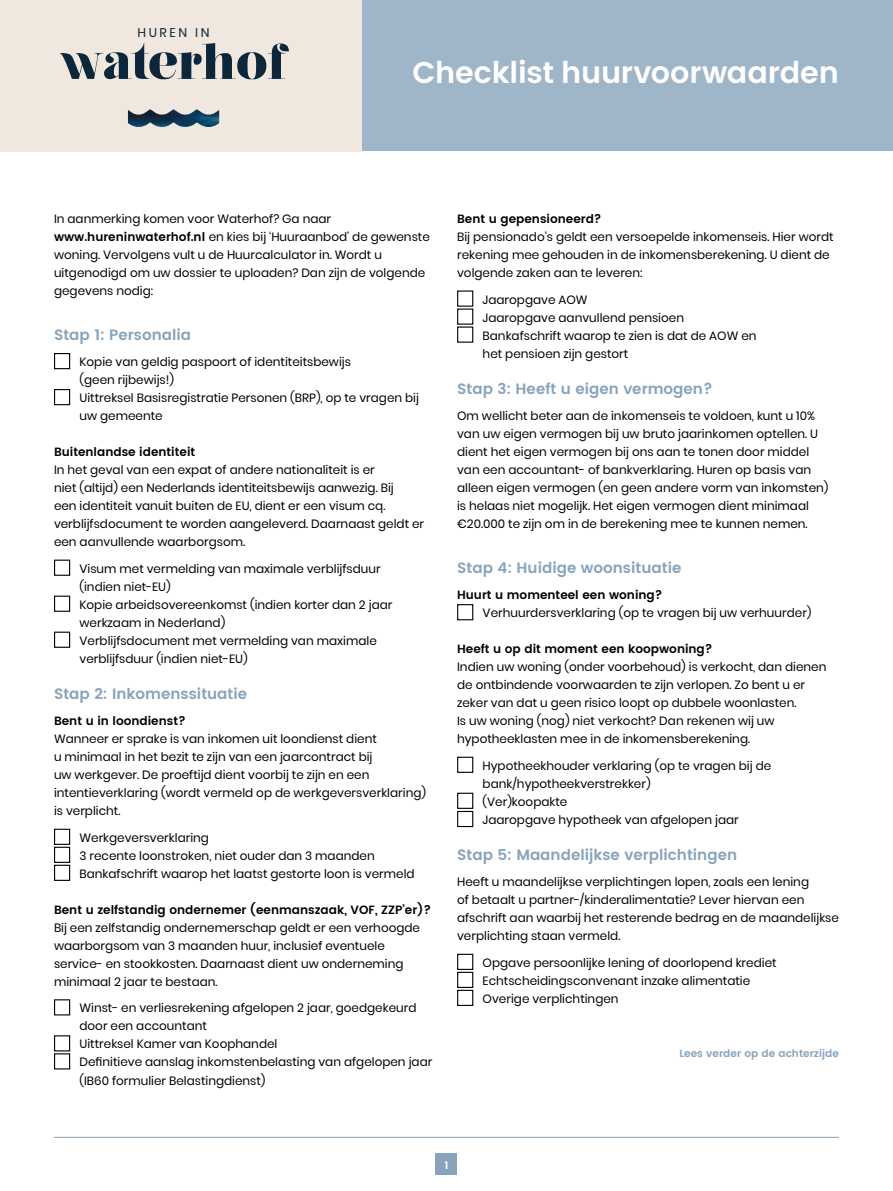
<style>
.page{position:relative;width:893px;height:1191px;background:#fff}
.page>*{position:absolute;margin:0;border:0;box-sizing:border-box;transform-origin:0 0}
.t1{font:600 30px "Poppins";letter-spacing:-.005em;color:#fff}
.t2{font:600 15px "Poppins";color:#87a3bb}
.t3{font:12.6px "Poppins";letter-spacing:.2em;color:#0d263a}
.t4{font:12px/18px "Poppins";color:#000}
.t5{font:600 12px "Poppins";color:#000}
.t6{font:600 10.5px "Poppins";color:#87a3bb}
.t7{font:600 10.5px "Poppins";color:#fff}
.s1{font-weight:600}
</style>
<div class="page">
<div style="left:361px;top:0;width:532px;height:150px;background:#9fb5c8"></div>
<div style="left:54px;top:353px;width:16px;height:16px;border:1px solid #000"></div>
<div style="left:54px;top:389px;width:16px;height:16px;border:1px solid #000"></div>
<div style="left:54px;top:559px;width:16px;height:17px;border:1px solid #000"></div>
<div style="left:54px;top:595px;width:16px;height:17px;border:1px solid #000"></div>
<div style="left:54px;top:631px;width:16px;height:17px;border:1px solid #000"></div>
<div style="left:54px;top:828px;width:16px;height:17px;border:1px solid #000"></div>
<div style="left:54px;top:846px;width:16px;height:17px;border:1px solid #000"></div>
<div style="left:54px;top:864px;width:16px;height:17px;border:1px solid #000"></div>
<div style="left:54px;top:999px;width:16px;height:16px;border:1px solid #000"></div>
<div style="left:54px;top:1035px;width:16px;height:16px;border:1px solid #000"></div>
<div style="left:54px;top:1053px;width:16px;height:16px;border:1px solid #000"></div>
<div style="left:457px;top:290px;width:16px;height:17px;border:1px solid #000"></div>
<div style="left:457px;top:308px;width:16px;height:17px;border:1px solid #000"></div>
<div style="left:457px;top:326px;width:16px;height:17px;border:1px solid #000"></div>
<div style="left:457px;top:604px;width:16px;height:16px;border:1px solid #000"></div>
<div style="left:457px;top:756px;width:16px;height:17px;border:1px solid #000"></div>
<div style="left:457px;top:792px;width:16px;height:17px;border:1px solid #000"></div>
<div style="left:457px;top:811px;width:16px;height:16px;border:1px solid #000"></div>
<div style="left:457px;top:953px;width:16px;height:17px;border:1px solid #000"></div>
<div style="left:457px;top:971px;width:16px;height:17px;border:1px solid #000"></div>
<div style="left:457px;top:989px;width:16px;height:17px;border:1px solid #000"></div>
<hr style="left:54px;top:1137px;width:785px;height:1px;background:#87a3bb">
<div style="left:436px;top:1152px;width:21px;height:22px;background:#87a3bb"></div>
<div style="left:0;top:0;width:361px;height:151px;background:#f0e8df"></div>
<svg style="left:60px;top:43px;width:229px;height:36px"></svg>
<img style="left:128px;top:109px;width:91px;height:18px">
<p class="t3" style="left:138px;top:25px;width:74px">HUREN IN</p>
<h1 class="t1" style="left:412px;top:50px;width:428px">Checklist huurvoorwaarden</h1>
<p class="t4" style="left:54px;top:210px;width:377px">In aanmerking komen voor Waterhof? Ga naar <span class="s1">www.hureninwaterhof.nl</span> en kies bij ‘Huuraanbod’ de gewenste woning. Vervolgens vult u de Huurcalculator in. Wordt u uitgenodigd om uw dossier te uploaden? Dan zijn de volgende gegevens nodig:</p>
<p class="t2" style="left:54px;top:323px;width:139px">Stap 1: Personalia</p>
<p class="t4" style="left:80px;top:353px;width:341px">Kopie van geldig paspoort of identiteitsbewijs<br>(geen rijbewijs!)<br>Uittreksel Basisregistratie Personen (BRP), op te vragen bij uw gemeente</p>
<p class="t5" style="left:54px;top:443px;width:143px">Buitenlandse identiteit</p>
<p class="t4" style="left:54px;top:461px;width:372px">In het geval van een expat of andere nationaliteit is er<br>niet (altijd) een Nederlands identiteitsbewijs aanwezig. Bij<br>een identiteit vanuit buiten de EU, dient er een visum cq. verblijfsdocument te worden aangeleverd. Daarnaast geldt er een aanvullende waarborgsom.</p>
<p class="t4" style="left:80px;top:559px;width:314px">Visum met vermelding van maximale verblijfsduur (indien niet-EU)<br>Kopie arbeidsovereenkomst (indien korter dan 2 jaar werkzaam in Nederland)<br>Verblijfsdocument met vermelding van maximale verblijfsduur (indien niet-EU)</p>
<p class="t2" style="left:54px;top:682px;width:195px">Stap 2: Inkomenssituatie</p>
<p class="t5" style="left:54px;top:712px;width:133px">Bent u in loondienst?</p>
<p class="t4" style="left:54px;top:730px;width:374px">Wanneer er sprake is van inkomen uit loondienst dient<br>u minimaal in het bezit te zijn van een jaarcontract bij<br>uw werkgever. De proeftijd dient voorbij te zijn en een intentieverklaring (wordt vermeld op de werkgeversverklaring) is verplicht.</p>
<p class="t4" style="left:80px;top:828px;width:337px">Werkgeversverklaring<br>3 recente loonstroken, niet ouder dan 3 maanden<br>Bankafschrift waarop het laatst gestorte loon is vermeld</p>
<p class="t5" style="left:54px;top:900px;width:379px">Bent u zelfstandig ondernemer (eenmanszaak, VOF, ZZP’er)?</p>
<p class="t4" style="left:54px;top:918px;width:368px">Bij een zelfstandig ondernemerschap geldt er een verhoogde waarborgsom van 3 maanden huur, inclusief eventuele service- en stookkosten. Daarnaast dient uw onderneming minimaal 2 jaar te bestaan.</p>
<p class="t4" style="left:80px;top:999px;width:354px">Winst- en verliesrekening afgelopen 2 jaar, goedgekeurd door een accountant<br>Uittreksel Kamer van Koophandel<br>Definitieve aanslag inkomstenbelasting van afgelopen jaar (IB60 formulier Belastingdienst)</p>
<p class="t5" style="left:457px;top:210px;width:146px">Bent u gepensioneerd?</p>
<p class="t4" style="left:457px;top:228px;width:378px">Bij pensionado’s geldt een versoepelde inkomenseis. Hier wordt rekening mee gehouden in de inkomensberekening. U dient de volgende zaken aan te leveren:</p>
<p class="t4" style="left:483px;top:290px;width:275px">Jaaropgave AOW<br>Jaaropgave aanvullend pensioen<br>Bankafschrift waarop te zien is dat de AOW en het pensioen zijn gestort</p>
<p class="t2" style="left:457px;top:377px;width:257px">Stap 3: Heeft u eigen vermogen?</p>
<p class="t4" style="left:457px;top:407px;width:373px">Om wellicht beter aan de inkomenseis te voldoen, kunt u 10% van uw eigen vermogen bij uw bruto jaarinkomen optellen. U dient het eigen vermogen bij ons aan te tonen door middel van een accountant- of bankverklaring. Huren op basis van alleen eigen vermogen (en geen andere vorm van inkomsten) is helaas niet mogelijk. Het eigen vermogen dient minimaal €20.000 te zijn om in de berekening mee te kunnen nemen.</p>
<p class="t2" style="left:457px;top:556px;width:226px">Stap 4: Huidige woonsituatie</p>
<p class="t5" style="left:457px;top:586px;width:207px">Huurt u momenteel een woning?</p>
<p class="t4" style="left:483px;top:604px;width:330px">Verhuurdersverklaring (op te vragen bij uw verhuurder)</p>
<p class="t5" style="left:457px;top:640px;width:257px">Heeft u op dit moment een koopwoning?</p>
<p class="t4" style="left:457px;top:658px;width:371px">Indien uw woning (onder voorbehoud) is verkocht, dan dienen de ontbindende voorwaarden te zijn verlopen. Zo bent u er zeker van dat u geen risico loopt op dubbele woonlasten.<br>Is uw woning (nog) niet verkocht? Dan rekenen wij uw hypotheeklasten mee in de inkomensberekening.</p>
<p class="t4" style="left:483px;top:756px;width:290px">Hypotheekhouder verklaring (op te vragen bij de bank/hypotheekverstrekker)<br>(Ver)koopakte<br>Jaaropgave hypotheek van afgelopen jaar</p>
<p class="t2" style="left:457px;top:843px;width:281px">Stap 5: Maandelijkse verplichtingen</p>
<p class="t4" style="left:457px;top:873px;width:383px">Heeft u maandelijkse verplichtingen lopen, zoals een lening<br>of betaalt u partner-/kinderalimentatie? Lever hiervan een afschrift aan waarbij het resterende bedrag en de maandelijkse verplichting staan vermeld.</p>
<p class="t4" style="left:483px;top:953px;width:295px">Opgave persoonlijke lening of doorlopend krediet<br>Echtscheidingsconvenant inzake alimentatie<br>Overige verplichtingen</p>
<p class="t6" style="left:679px;top:1045px;width:161px">Lees verder op de achterzijde</p>
<p class="t7" style="left:444px;top:1157px;width:6px">1</p>
</div>
